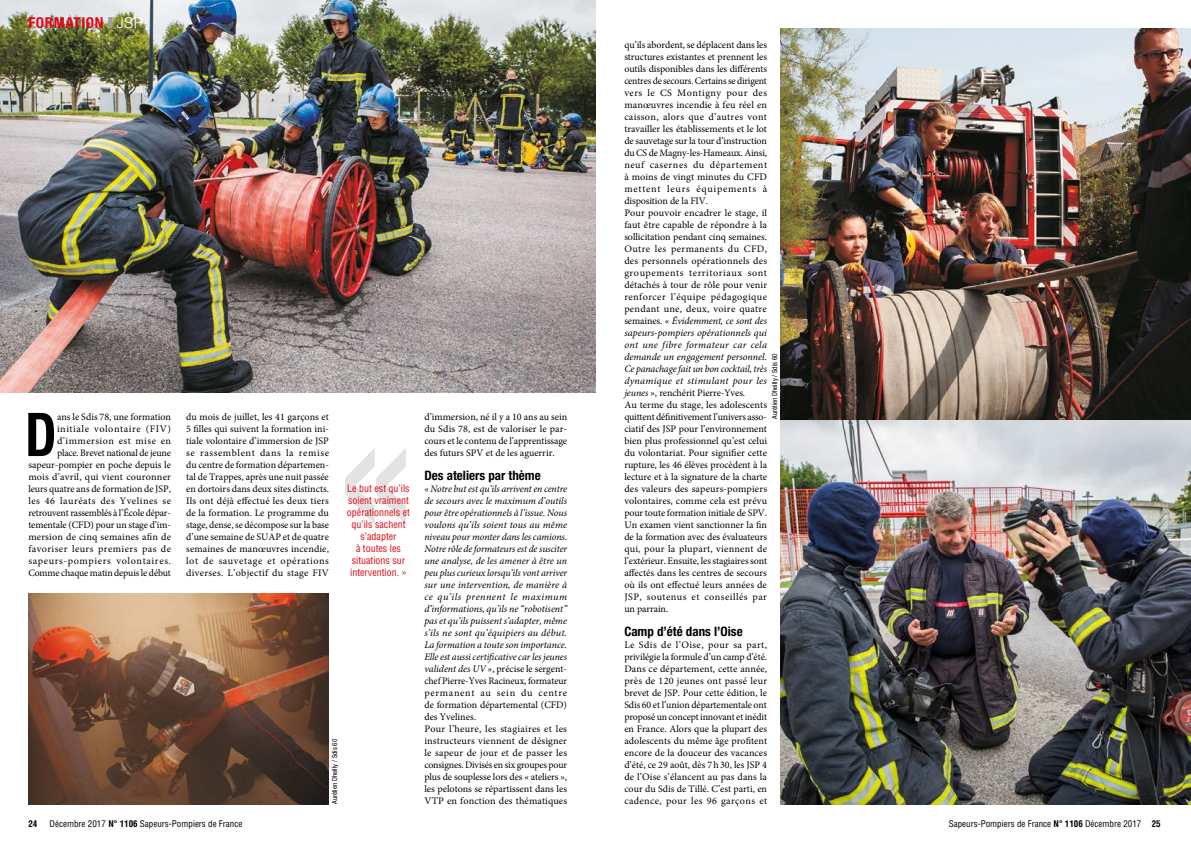
<style>
.page{position:relative;width:1191px;height:842px;background:#fff}
.page>*{position:absolute;margin:0;border:0;box-sizing:border-box;transform-origin:0 0}
.t1{font:700 condensed 60.4px "Helvetica Neue";color:#000;scale:.9 1}
.t2{font:700 condensed 15px "Helvetica Neue";letter-spacing:.04em;color:#e30613}
.t3{font:700 condensed 13px "Helvetica Neue";color:#000}
.t4{font:10px/12px "Minion Pro";color:#000;text-align:justify}
.t5{font:italic 10px/12px "Minion Pro";letter-spacing:-.005em;color:#000}
.t6{font:condensed 10px/12px "Helvetica";color:#e30613;text-align:center}
.t7{font:condensed 9px "Helvetica";color:#000}
.t8{font:700 condensed 9px "Helvetica";color:#000}
.t9{font:condensed 7px "Helvetica Neue";color:#000}
.s1{font-family:"Helvetica";font-weight:300;font-stretch:normal;color:#fff}
.s2{font-style:normal}
.s3{font-weight:700}
.s4{font-style:italic}
</style>
<div class="page">
<img style="left:0;top:0;width:595px;height:392px">
<svg style="left:108px;top:17px;width:4px;height:11px"></svg>
<img style="left:28px;top:593px;width:301px;height:211px">
<img style="left:780px;top:28px;width:411px;height:776px">
<h2 class="t2" style="left:28px;top:14px;width:116px">FORMATION <span class="s1">JSP</span></h2>
<h1 class="t1" style="left:25px;top:398px;width:36px">D</h1>
<p class="t4" style="left:28px;top:411px;width:144px;text-align:right">ans le Sdis 78, une formation initiale volontaire (FIV) d’immersion est mise en<br>place. Brevet national de jeune sapeur-pompier en poche depuis le mois d’avril, qui vient couronner leurs quatre ans de formation de JSP, les 46 lauréats des Yvelines se retrouvent rassemblés à l’École dépar&shy;tementale (CFD) pour un stage d’im&shy;mersion de cinq semaines afin de favoriser leurs premiers pas de sapeurs-pompiers volontaires.<br>Comme chaque matin depuis le début</p>
<p class="t4" style="left:424px;top:411px;width:144px">d’immersion, né il y a 10 ans au sein du Sdis 78, est de valoriser le par&shy;cours et le contenu de l’apprentissage des futurs SPV et de les aguerrir.</p>
<p class="t4" style="left:186px;top:411px;width:144px">du mois de juillet, les 41 garçons et 5 filles qui suivent la formation ini&shy;tiale volontaire d’immersion de JSP se rassemblent dans la remise du centre de formation départemen&shy;tal de Trappes, après une nuit passée en dortoirs dans deux sites distincts.<br>Ils ont déjà effectué les deux tiers de la formation. Le programme du stage, dense, se décompose sur la base d’une semaine de SUAP et de quatre semaines de manœuvres incendie, lot de sauvetage et opérations diverses. L’objectif du stage FIV</p>
<h3 class="t3" style="left:424px;top:468px;width:118px">Des ateliers par thème</h3>
<p class="t5" style="left:424px;top:483px;width:144px"><span class="s2">«</span> Notre but est qu’ils arrivent en centre de secours avec le maximum d’outils pour être opérationnels à l’issue. Nous voulons qu’ils soient tous au même niveau pour monter dans les camions.<br>Notre rôle de formateurs est de susciter une analyse, de les amener à être un peu plus curieux lorsqu’ils vont arriver sur une intervention, de manière à ce qu’ils prennent le maximum d’informations, qu’ils ne “robotisent” pas et qu’ils puissent s’adapter, même s’ils ne sont qu’équipiers au début.<br>La formation a toute son importance.<br>Elle est aussi certificative car les jeunes valident des UV <span class="s2">», précise le sergent&shy;chef Pierre-Yves Racineux, formateur permanent au sein du centre de formation départemental (CFD) des Yvelines.<br>Pour l’heure, les stagiaires et les instructeurs viennent de désigner le sapeur de jour et de passer les consignes. Divisés en six groupes pour plus de souplesse lors des « ateliers », les pelotons se répartissent dans les VTP en fonction des thématiques</span></p>
<p class="t6" style="left:347px;top:483px;width:65px">Le but est qu’ils soient vraiment opérationnels et qu’ils sachent s’adapter<br>à toutes les situations sur intervention. »</p>
<p class="t9" style="left:330px;top:804px;width:66px;rotate:-90deg">Aurélien Dheilly / Sdis 60</p>
<p class="t8" style="left:28px;top:818px;width:10px">24</p>
<p class="t7" style="left:50px;top:818px;width:194px">Décembre 2017 <span class="s3">N° 1106</span> Sapeurs-Pompiers de France</p>
<p class="t4" style="left:624px;top:39px;width:144px;text-align:left">qu’ils abordent, se déplacent dans les structures existantes et prennent les outils disponibles dans les différents centres de secours. Certains se dirigent vers le CS Montigny pour des manœuvres incendie à feu réel en caisson, alors que d’autres vont travailler les établissements et le lot de sauvetage sur la tour d’instruction du CS de Magny-les-Hameaux. Ainsi, neuf casernes du département à moins de vingt minutes du CFD mettent leurs équipements à disposition de la FIV.<br>Pour pouvoir encadrer le stage, il faut être capable de répondre à la sollicitation pendant cinq semaines.<br>Outre les permanents du CFD, des personnels opérationnels des groupements territoriaux sont détachés à tour de rôle pour venir renforcer l’équipe pédagogique pendant une, deux, voire quatre semaines. « <span class="s4">Évidemment, ce sont des sapeurs-pompiers opérationnels qui ont une fibre formateur car cela demande un engagement personnel.<br>Ce panachage fait un bon cocktail, très dynamique et stimulant pour les jeunes</span> », renchérit Pierre-Yves.<br>Au terme du stage, les adolescents quittent définitivement l’univers asso&shy;ciatif des JSP pour l’environnement bien plus professionnel qu’est celui du volontariat. Pour signifier cette rupture, les 46 élèves procèdent à la lecture et à la signature de la charte des valeurs des sapeurs-pompiers volontaires, comme cela est prévu pour toute formation initiale de SPV.<br>Un examen vient sanctionner la fin de la formation avec des évaluateurs qui, pour la plupart, viennent de l’extérieur. Ensuite, les stagiaires sont affectés dans les centres de secours où ils ont effectué leurs années de JSP, soutenus et conseillés par un parrain.</p>
<h3 class="t3" style="left:624px;top:624px;width:120px">Camp d’été dans l’Oise</h3>
<p class="t4" style="left:624px;top:639px;width:144px">Le Sdis de l’Oise, pour sa part, privilégie la formule d’un camp d’été.<br>Dans ce département, cette année, près de 120 jeunes ont passé leur brevet de JSP. Pour cette édition, le Sdis 60 et l’union départementale ont proposé un concept innovant et inédit en France. Alors que la plupart des adolescents du même âge profitent encore de la douceur des vacances d’été, ce 29 août, dès 7h30, les JSP 4 de l’Oise s’élancent au pas dans la cour du Sdis de Tillé. C’est parti, en cadence, pour les 96 garçons et</p>
<p class="t9" style="left:770px;top:419px;width:66px;rotate:-90deg">Aurélien Dheilly / Sdis 60</p>
<p class="t7" style="left:948px;top:818px;width:213px">Sapeurs-Pompiers de France <span class="s3">N° 1106</span> Décembre 2017 <span class="s3">25</span></p>
</div>
